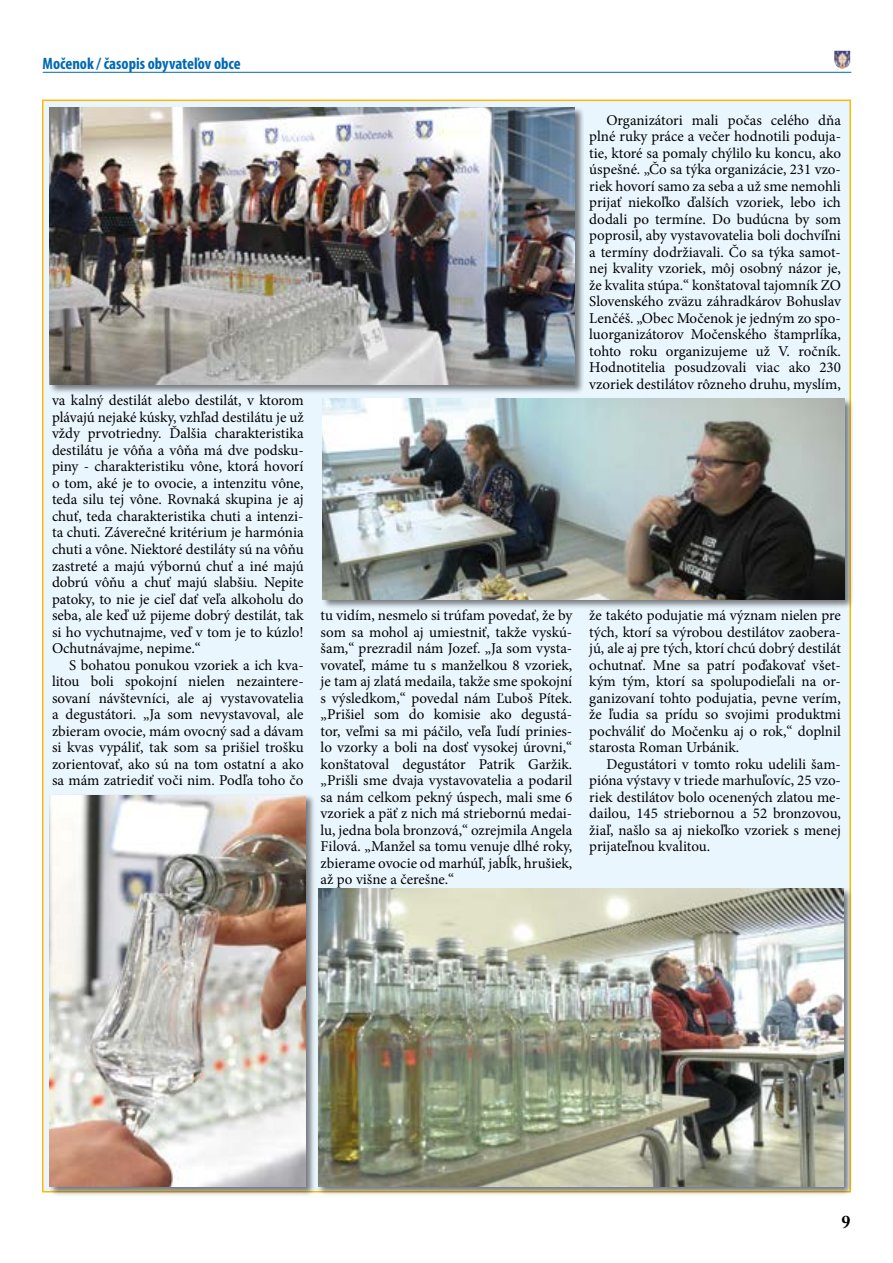
<style>
.page{position:relative;width:893px;height:1263px;background:#fff}
.page>*{position:absolute;margin:0;border:0;box-sizing:border-box;transform-origin:0 0}
.t1{font:700 18px "Adobe Caslon Pro";color:#000}
.t2{font:700 condensed 16.5px "Myriad Pro";color:#0069b4}
.t3{font:15px/16.5px "Minion Pro";color:#000;text-align:justify}
</style>
<div class="page">
<hr style="left:43px;top:72px;width:808px;height:1px;background:#0069b4">
<img style="left:834px;top:51px;width:16px;height:18px">
<div style="left:43px;top:100px;width:807px;height:1092px;background:#eaf6fe"></div>
<div style="left:48px;top:106px;width:536px;height:288px;background:#000;opacity:.5"></div>
<img style="left:50px;top:108px;width:525px;height:276px">
<div style="left:316px;top:887px;width:536px;height:309px;background:#000;opacity:.5"></div>
<img style="left:318px;top:889px;width:525px;height:297px">
<div style="left:48px;top:794px;width:267px;height:402px;background:#000;opacity:.5"></div>
<img style="left:50px;top:796px;width:256px;height:390px">
<div style="left:321px;top:397px;width:533px;height:211px;background:#000;opacity:.5"></div>
<img style="left:323px;top:399px;width:521px;height:200px">
<p class="t2" style="left:43px;top:53px;width:200px">Močenok / časopis obyvateľov obce</p>
<p class="t3" style="left:52px;top:392px;width:253px">va kalný destilát alebo destilát, v ktorom plávajú nejaké kúsky, vzhľad destilátu je už vždy prvotriedny. Ďalšia charakteristika destilátu je vôňa a vôňa má dve podsku&shy;piny - charakteristiku vône, ktorá hovorí o tom, aké je to ovocie, a intenzitu vône, teda silu tej vône. Rovnaká skupina je aj chuť, teda charakteristika chuti a intenzi&shy;ta chuti. Záverečné kritérium je harmónia chuti a vône. Niektoré destiláty sú na vôňu zastreté a majú výbornú chuť a iné majú dobrú vôňu a chuť majú slabšiu. Nepite patoky, to nie je cieľ dať veľa alkoholu do seba, ale keď už pijeme dobrý destilát, tak si ho vychutnajme, veď v tom je to kúzlo!<br>Ochutnávajme, nepime.“</p>
<p class="t3" style="left:52px;top:656px;width:253px;text-indent:17px">S bohatou ponukou vzoriek a ich kva&shy;litou boli spokojní nielen nezaintere&shy;sovaní návštevníci, ale aj vystavovatelia a degustátori. „Ja som nevystavoval, ale zbieram ovocie, mám ovocný sad a dávam si kvas vypáliť, tak som sa prišiel trošku zorientovať, ako sú na tom ostatní a ako sa mám zatriediť voči nim. Podľa toho čo</p>
<p class="t3" style="left:321px;top:607px;width:253px">tu vidím, nesmelo si trúfam povedať, že by som sa mohol aj umiestniť, takže vyskú&shy;šam,“ prezradil nám Jozef. „Ja som vysta&shy;vovateľ, máme tu s manželkou 8 vzoriek, je tam aj zlatá medaila, takže sme spokojní s výsledkom,“ povedal nám Ľuboš Pítek. „Prišiel som do komisie ako degustá&shy;tor, veľmi sa mi páčilo, veľa ľudí prinies&shy;lo vzorky a boli na dosť vysokej úrovni,“ konštatoval degustátor Patrik Garžik. „Prišli sme dvaja vystavovatelia a podaril sa nám celkom pekný úspech, mali sme 6 vzoriek a päť z nich má striebornú medai&shy;lu, jedna bola bronzová,“ ozrejmila Angela Filová. „Manžel sa tomu venuje dlhé roky, zbierame ovocie od marhúľ, jabĺk, hrušiek, až po višne a čerešne.“</p>
<p class="t3" style="left:589px;top:112px;width:253px;text-indent:17px">Organizátori mali počas celého dňa plné ruky práce a večer hodnotili poduja&shy;tie, ktoré sa pomaly chýlilo ku koncu, ako úspešné. „Čo sa týka organizácie, 231 vzo&shy;riek hovorí samo za seba a už sme nemohli prijať niekoľko ďalších vzoriek, lebo ich dodali po termíne. Do budúcna by som poprosil, aby vystavovatelia boli dochvíľni a termíny dodržiavali. Čo sa týka samot&shy;nej kvality vzoriek, môj osobný názor je, že kvalita stúpa.“ konštatoval tajomník ZO Slovenského zväzu záhradkárov Bohuslav Lenčéš. „Obec Močenok je jedným zo spo&shy;luorganizátorov Močenského štamprlíka, tohto roku organizujeme už V. ročník.<br>Hodnotitelia posudzovali viac ako 230 vzoriek destilátov rôzneho druhu, myslím,</p>
<p class="t3" style="left:589px;top:607px;width:253px">že takéto podujatie má význam nielen pre tých, ktorí sa výrobou destilátov zaobera&shy;jú, ale aj pre tých, ktorí chcú dobrý destilát ochutnať. Mne sa patrí poďakovať všet&shy;kým tým, ktorí sa spolupodieľali na or&shy;ganizovaní tohto podujatia, pevne verím, že ľudia sa prídu so svojimi produktmi pochváliť do Močenku aj o rok,“ doplnil starosta Roman Urbánik.</p>
<p class="t3" style="left:589px;top:755px;width:253px;text-indent:17px">Degustátori v tomto roku udelili šam&shy;pióna výstavy v triede marhuľovíc, 25 vzo&shy;riek destilátov bolo ocenených zlatou me&shy;dailou, 145 striebornou a 52 bronzovou, žiaľ, našlo sa aj niekoľko vzoriek s menej prijateľnou kvalitou.</p>
<p class="t1" style="left:841px;top:1211px;width:10px">9</p>
</div>
